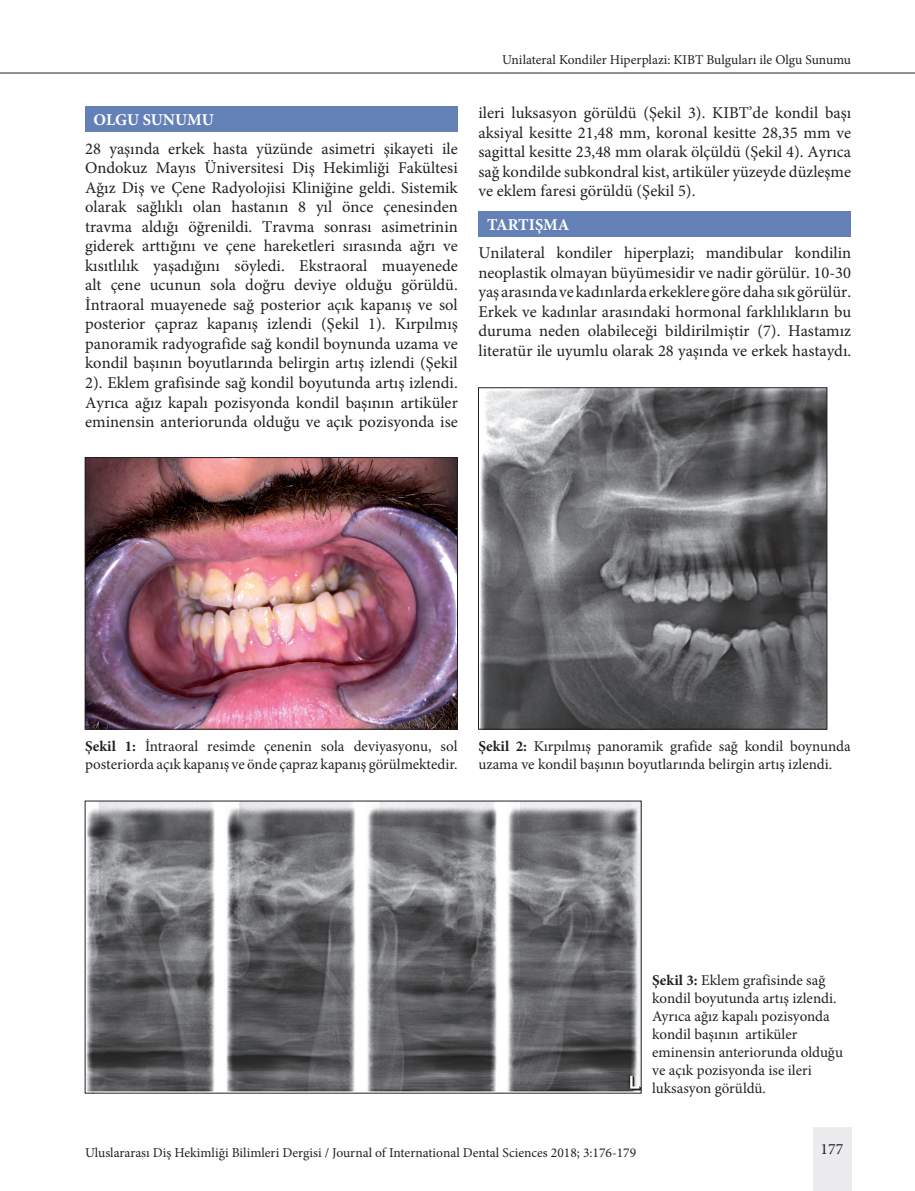
<style>
.page{position:relative;width:915px;height:1191px;background:#fff}
.page>*{position:absolute;margin:0;border:0;box-sizing:border-box;transform-origin:0 0}
.t1{font:16.5px/19.5px "Minion Pro";color:#231f20;text-align:justify}
.t2{font:700 16.5px "Minion Pro";color:#fff}
.t3{font:15.75px "Minion Pro";color:#231f20}
.t4{font:15px/18px "Minion Pro";color:#231f20}
.t5{font:13.5px "Minion Pro";color:#231f20}
.s1{font-weight:700}
</style>
<div class="page">
<hr style="left:0;top:73px;width:914px;height:1px;background:#231f20">
<div style="left:812px;top:1127px;width:38px;height:64px;background:#ececee"></div>
<div style="left:478px;top:211px;width:372px;height:25px;background:#6481b7"></div>
<div style="left:85px;top:106px;width:372px;height:26px;background:#6481b7"></div>
<img style="left:87px;top:459px;width:368px;height:268px">
<div style="left:85px;top:457px;width:372px;height:272px;border:1px solid #231f20"></div>
<img style="left:480px;top:389px;width:345px;height:338px">
<div style="left:478px;top:387px;width:349px;height:342px;border:1px solid #231f20"></div>
<img style="left:87px;top:802px;width:552px;height:289px">
<p class="t2" style="left:94px;top:108px;width:121px">OLGU SUNUMU</p>
<p class="t1" style="left:85px;top:139px;width:374px">28 yaşında erkek hasta yüzünde asimetri şikayeti ile Ondokuz Mayıs Üniversitesi Diş Hekimliği Fakültesi Ağız Diş ve Çene Radyolojisi Kliniğine geldi. Sistemik olarak sağlıklı olan hastanın 8 yıl önce çenesinden travma aldığı öğrenildi. Travma sonrası asimetrinin giderek arttığını ve çene hareketleri sırasında ağrı ve kısıtlılık yaşadığını söyledi. Ekstraoral muayenede alt çene ucunun sola doğru deviye olduğu görüldü.<br>İntraoral muayenede sağ posterior açık kapanış ve sol posterior çapraz kapanış izlendi (Şekil 1). Kırpılmış panoramik radyografide sağ kondil boynunda uzama ve kondil başının boyutlarında belirgin artış izlendi (Şekil 2). Eklem grafisinde sağ kondil boyutunda artış izlendi.<br>Ayrıca ağız kapalı pozisyonda kondil başının artiküler eminensin anteriorunda olduğu ve açık pozisyonda ise</p>
<p class="t5" style="left:502px;top:50px;width:350px">Unilateral Kondiler Hiperplazi: KIBT Bulguları ile Olgu Sunumu</p>
<p class="t1" style="left:478px;top:103px;width:374px">ileri luksasyon görüldü (Şekil 3). KIBT’de kondil başı aksiyal kesitte 21,48 mm, koronal kesitte 28,35 mm ve sagittal kesitte 23,48 mm olarak ölçüldü (Şekil 4). Ayrıca sağ kondilde subkondral kist, artiküler yüzeyde düzleşme ve eklem faresi görüldü (Şekil 5).</p>
<p class="t2" style="left:487px;top:213px;width:84px">TARTIŞMA</p>
<p class="t1" style="left:478px;top:243px;width:374px">Unilateral kondiler hiperplazi; mandibular kondilin neoplastik olmayan büyümesidir ve nadir görülür. 10-30 yaş arasında ve kadınlarda erkeklere göre daha sık görülür.<br>Erkek ve kadınlar arasındaki hormonal farklılıkların bu duruma neden olabileceği bildirilmiştir (7). Hastamız literatür ile uyumlu olarak 28 yaşında ve erkek hastaydı.</p>
<p class="t4" style="left:85px;top:737px;width:374px"><span class="s1">Şekil 1:</span> İntraoral resimde çenenin sola deviyasyonu, sol posteriorda açık kapanış ve önde çapraz kapanış görülmektedir.</p>
<p class="t4" style="left:478px;top:737px;width:374px"><span class="s1">Şekil 2:</span> Kırpılmış panoramik grafide sağ kondil boynunda uzama ve kondil başının boyutlarında belirgin artış izlendi.</p>
<p class="t4" style="left:652px;top:971px;width:192px"><span class="s1">Şekil 3:</span> Eklem grafisinde sağ kondil boyutunda artış izlendi.<br>Ayrıca ağız kapalı pozisyonda kondil başının artiküler eminensin anteriorunda olduğu ve açık pozisyonda ise ileri luksasyon görüldü.</p>
<p class="t5" style="left:85px;top:1143px;width:552px">Uluslararası Diş Hekimliği Bilimleri Dergisi / Journal of International Dental Sciences 2018; 3:176-179</p>
<p class="t3" style="left:820px;top:1138px;width:24px">177</p>
</div>
